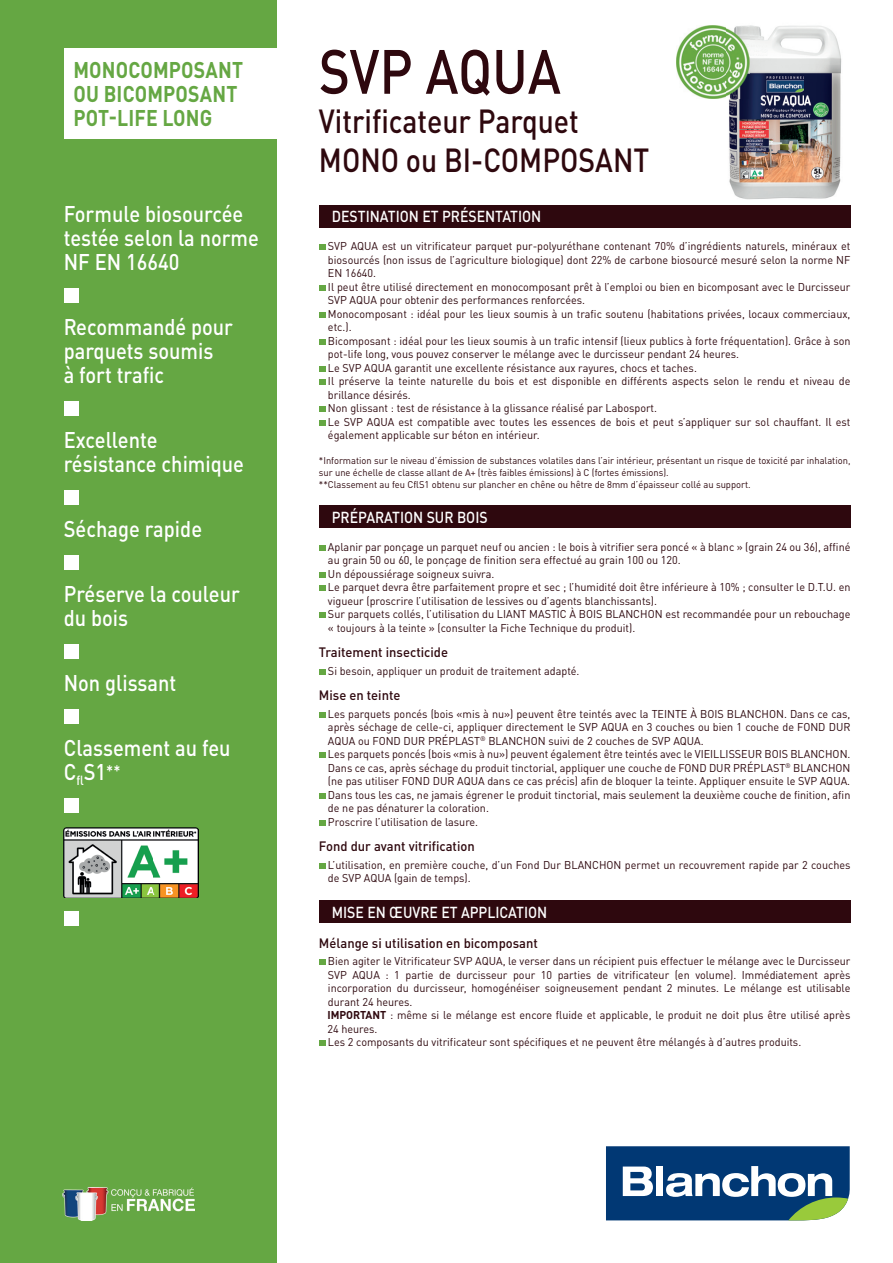
<style>
.page{position:relative;width:893px;height:1263px;background:#fff}
.page>*{position:absolute;margin:0;border:0;box-sizing:border-box;transform-origin:0 0}
.t1{font:500 61.5px "DINOT";color:#2e080e;scale:.86 1}
.t2{font:500 33px/39px "DINOT";color:#2e080e;scale:.86 1}
.t3{font:500 22.5px/24px "DINOT";color:#fff;scale:.89 1}
.t4{font:700 22.5px/24px "DINOT";letter-spacing:.01em;color:#65a743;scale:.86 1}
.t5{font:500 15.75px "DINOT";color:#fff;scale:.89 1}
.t6{font:500 13.5px "DINOT";color:#2e080e;scale:.96 1}
.t7{font:11.25px/13.5px "DINOT";color:#2e080e;scale:.96 1}
.t8{font:9.75px/11.7px "DINOT";color:#2e080e;scale:.96 1}
.s1{font-size:16.5px}
.s2{font-weight:700}
</style>
<div class="page">
<img style="left:729px;top:25px;width:113px;height:175px">
<div style="left:0;top:0;width:276px;height:1263px;background:#65a743"></div>
<div style="left:319px;top:205px;width:531px;height:22px;background:#2e080e"></div>
<div style="left:319px;top:505px;width:531px;height:23px;background:#2e080e"></div>
<div style="left:319px;top:900px;width:531px;height:23px;background:#2e080e"></div>
<svg style="left:319px;top:244px;width:6px;height:6px"></svg>
<svg style="left:319px;top:285px;width:6px;height:6px"></svg>
<svg style="left:319px;top:312px;width:6px;height:6px"></svg>
<svg style="left:319px;top:339px;width:6px;height:6px"></svg>
<svg style="left:319px;top:366px;width:6px;height:6px"></svg>
<svg style="left:319px;top:379px;width:6px;height:6px"></svg>
<svg style="left:319px;top:406px;width:6px;height:6px"></svg>
<svg style="left:319px;top:420px;width:6px;height:6px"></svg>
<svg style="left:319px;top:545px;width:6px;height:6px"></svg>
<svg style="left:319px;top:572px;width:6px;height:6px"></svg>
<svg style="left:319px;top:585px;width:6px;height:6px"></svg>
<svg style="left:319px;top:612px;width:6px;height:6px"></svg>
<svg style="left:319px;top:669px;width:6px;height:6px"></svg>
<svg style="left:319px;top:712px;width:6px;height:6px"></svg>
<svg style="left:319px;top:752px;width:6px;height:6px"></svg>
<svg style="left:319px;top:793px;width:6px;height:6px"></svg>
<svg style="left:319px;top:820px;width:6px;height:6px"></svg>
<svg style="left:319px;top:863px;width:6px;height:6px"></svg>
<svg style="left:319px;top:959px;width:6px;height:6px"></svg>
<svg style="left:319px;top:1040px;width:6px;height:6px"></svg>
<div style="left:64px;top:288px;width:15px;height:15px;background:#fff"></div>
<div style="left:64px;top:401px;width:15px;height:15px;background:#fff"></div>
<div style="left:64px;top:490px;width:15px;height:15px;background:#fff"></div>
<div style="left:64px;top:555px;width:15px;height:15px;background:#fff"></div>
<div style="left:64px;top:644px;width:15px;height:15px;background:#fff"></div>
<div style="left:64px;top:709px;width:15px;height:15px;background:#fff"></div>
<div style="left:64px;top:798px;width:15px;height:15px;background:#fff"></div>
<div style="left:64px;top:911px;width:15px;height:15px;background:#fff"></div>
<svg style="left:606px;top:1146px;width:244px;height:74px"></svg>
<div style="left:64px;top:48px;width:217px;height:90px;background:#fff"></div>
<img style="left:64px;top:827px;width:134px;height:71px">
<img style="left:63px;top:1187px;width:131px;height:33px">
<img style="left:676px;top:25px;width:73px;height:74px">
<h3 class="t4" style="left:73px;top:57px;width:199px">MONOCOMPOSANT<br>OU BICOMPOSANT<br>POT-LIFE LONG</h3>
<h3 class="t3" style="left:64px;top:202px;width:221px">Formule biosourcée testée selon la norme<br>NF EN 16640</h3>
<h3 class="t3" style="left:64px;top:315px;width:192px">Recommandé pour parquets soumis<br>à fort trafic</h3>
<h3 class="t3" style="left:64px;top:428px;width:204px">Excellente résistance chimique</h3>
<h3 class="t3" style="left:64px;top:517px;width:157px">Séchage rapide</h3>
<h3 class="t3" style="left:64px;top:582px;width:199px">Préserve la couleur du bois</h3>
<h3 class="t3" style="left:64px;top:671px;width:128px">Non glissant</h3>
<h3 class="t3" style="left:64px;top:736px;width:189px">Classement au feu<br>C<sub>fl</sub>S1<span class="s1">**</span></h3>
<h1 class="t1" style="left:319px;top:32px;width:283px">SVP AQUA</h1>
<h2 class="t2" style="left:319px;top:101px;width:386px">Vitrificateur Parquet<br>MONO ou BI-COMPOSANT</h2>
<h3 class="t5" style="left:332px;top:206px;width:237px">DESTINATION ET PRÉSENTATION</h3>
<p class="t7" style="left:328px;top:239px;width:546px">SVP AQUA est un vitrificateur parquet pur-polyuréthane contenant 70% d’ingrédients naturels, minéraux et biosourcés (non issus de l’agriculture biologique) dont 22% de carbone biosourcé mesuré selon la norme NF EN 16640.<br>Il peut être utilisé directement en monocomposant prêt à l’emploi ou bien en bicomposant avec le Durcisseur SVP AQUA pour obtenir des performances renforcées.<br>Monocomposant : idéal pour les lieux soumis à un trafic soutenu (habitations privées, locaux commerciaux, etc.).<br>Bicomposant : idéal pour les lieux soumis à un trafic intensif (lieux publics à forte fréquentation). Grâce à son pot-life long, vous pouvez conserver le mélange avec le durcisseur pendant 24 heures.<br>Le SVP AQUA garantit une excellente résistance aux rayures, chocs et taches.<br>Il préserve la teinte naturelle du bois et est disponible en différents aspects selon le rendu et niveau de brillance désirés.<br>Non glissant : test de résistance à la glissance réalisé par Labosport.<br>Le SVP AQUA est compatible avec toutes les essences de bois et peut s’appliquer sur sol chauffant. Il est également applicable sur béton en intérieur.</p>
<p class="t8" style="left:319px;top:455px;width:555px">*Information sur le niveau d’émission de substances volatiles dans l’air intérieur, présentant un risque de toxicité par inhalation, sur une échelle de classe allant de A+ (très faibles émissions) à C (fortes émissions).<br>**Classement au feu CflS1 obtenu sur plancher en chêne ou hêtre de 8mm d’épaisseur collé au support.</p>
<h3 class="t5" style="left:332px;top:507px;width:177px">PRÉPARATION SUR BOIS</h3>
<p class="t7" style="left:328px;top:540px;width:546px">Aplanir par ponçage un parquet neuf ou ancien : le bois à vitrifier sera poncé « à blanc » (grain 24 ou 36), affiné au grain 50 ou 60, le ponçage de finition sera effectué au grain 100 ou 120.<br>Un dépoussiérage soigneux suivra.<br>Le parquet devra être parfaitement propre et sec ; l’humidité doit être inférieure à 10% ; consulter le D.T.U. en vigueur (proscrire l’utilisation de lessives ou d’agents blanchissants).<br>Sur parquets collés, l’utilisation du LIANT MASTIC À BOIS BLANCHON est recommandée pour un rebouchage « toujours à la teinte » (consulter la Fiche Technique du produit).</p>
<p class="t6" style="left:319px;top:643px;width:136px">Traitement insecticide</p>
<p class="t7" style="left:328px;top:664px;width:263px">Si besoin, appliquer un produit de traitement adapté.</p>
<p class="t6" style="left:319px;top:686px;width:86px">Mise en teinte</p>
<p class="t7" style="left:328px;top:707px;width:546px">Les parquets poncés (bois «mis à nu») peuvent être teintés avec la TEINTE À BOIS BLANCHON. Dans ce cas, après séchage de celle-ci, appliquer directement le SVP AQUA en 3 couches ou bien 1 couche de FOND DUR AQUA ou FOND DUR PRÉPLAST<sup>®</sup> BLANCHON suivi de 2 couches de SVP AQUA.<br>Les parquets poncés (bois «mis à nu») peuvent également être teintés avec le VIEILLISSEUR BOIS BLANCHON.<br>Dans ce cas, après séchage du produit tinctorial, appliquer une couche de FOND DUR PRÉPLAST<sup>®</sup> BLANCHON (ne pas utiliser FOND DUR AQUA dans ce cas précis) afin de bloquer la teinte. Appliquer ensuite le SVP AQUA.<br>Dans tous les cas, ne jamais égrener le produit tinctorial, mais seulement la deuxième couche de finition, afin de ne pas dénaturer la coloration.<br>Proscrire l’utilisation de lasure.</p>
<p class="t6" style="left:319px;top:837px;width:164px">Fond dur avant vitrification</p>
<p class="t7" style="left:328px;top:858px;width:546px">L’utilisation, en première couche, d’un Fond Dur BLANCHON permet un recouvrement rapide par 2 couches de SVP AQUA (gain de temps).</p>
<h3 class="t5" style="left:332px;top:902px;width:244px">MISE EN ŒUVRE ET APPLICATION</h3>
<p class="t6" style="left:319px;top:934px;width:230px">Mélange si utilisation en bicomposant</p>
<p class="t7" style="left:327px;top:954px;width:546px">Bien agiter le Vitrificateur SVP AQUA, le verser dans un récipient puis effectuer le mélange avec le Durcisseur SVP AQUA : 1 partie de durcisseur pour 10 parties de vitrificateur (en volume). Immédiatement après incorporation du durcisseur, homogénéiser soigneusement pendant 2 minutes. Le mélange est utilisable durant 24 heures.<br><span class="s2">IMPORTANT</span> : même si le mélange est encore fluide et applicable, le produit ne doit plus être utilisé après 24 heures.<br>Les 2 composants du vitrificateur sont spécifiques et ne peuvent être mélangés à d’autres produits.</p>
</div>
